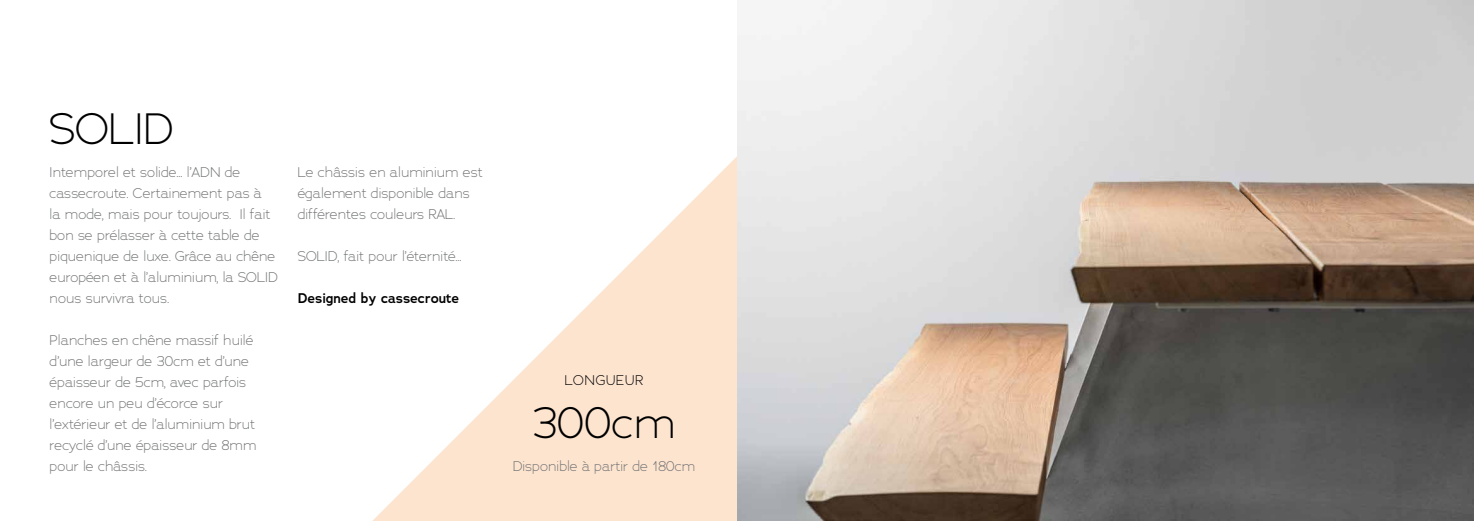
<style>
.page{position:relative;width:1474px;height:521px;background:#fff}
.page>*{position:absolute;margin:0;border:0;box-sizing:border-box;transform-origin:0 0}
.t1{font:300 43.75px "Adrianna";color:#000}
.t2{font:300 14px/21px "Adrianna";color:#707172}
.t3{font:600 14px "Adrianna";color:#000}
.t4{font:300 14px "Adrianna";letter-spacing:.05em;color:#000}
</style>
<div class="page">
<img style="left:737px;top:0;width:736px;height:521px">
<svg style="left:372px;top:156px;width:365px;height:365px"></svg>
<h1 class="t1" style="left:50px;top:101px;width:126px">SOLID</h1>
<p class="t2" style="left:50px;top:161px;width:230px">Intemporel et solide… l’ADN de cassecroute. Certainement pas à<br>la mode, mais pour toujours. Il fait bon se prélasser à cette table de piquenique de luxe. Grâce au chêne européen et à l’aluminium, la SOLID nous survivra tous.</p>
<p class="t2" style="left:50px;top:329px;width:208px">Planches en chêne massif huilé d’une largeur de 30cm et d’une épaisseur de 5cm, avec parfois encore un peu d’écorce sur l’extérieur et de l’aluminium brut recyclé d’une épaisseur de 8mm pour le châssis.</p>
<p class="t2" style="left:298px;top:161px;width:187px">Le châssis en aluminium est également disponible dans différentes couleurs RAL.</p>
<p class="t2" style="left:298px;top:245px;width:165px">SOLID, fait pour l’éternité…</p>
<p class="t3" style="left:298px;top:289px;width:163px">Designed by cassecroute</p>
<p class="t4" style="left:565px;top:372px;width:80px">LONGUEUR</p>
<h1 class="t1" style="left:532px;top:396px;width:144px">300cm</h1>
<p class="t2" style="left:513px;top:456px;width:184px">Disponible à partir de 180cm</p>
</div>
